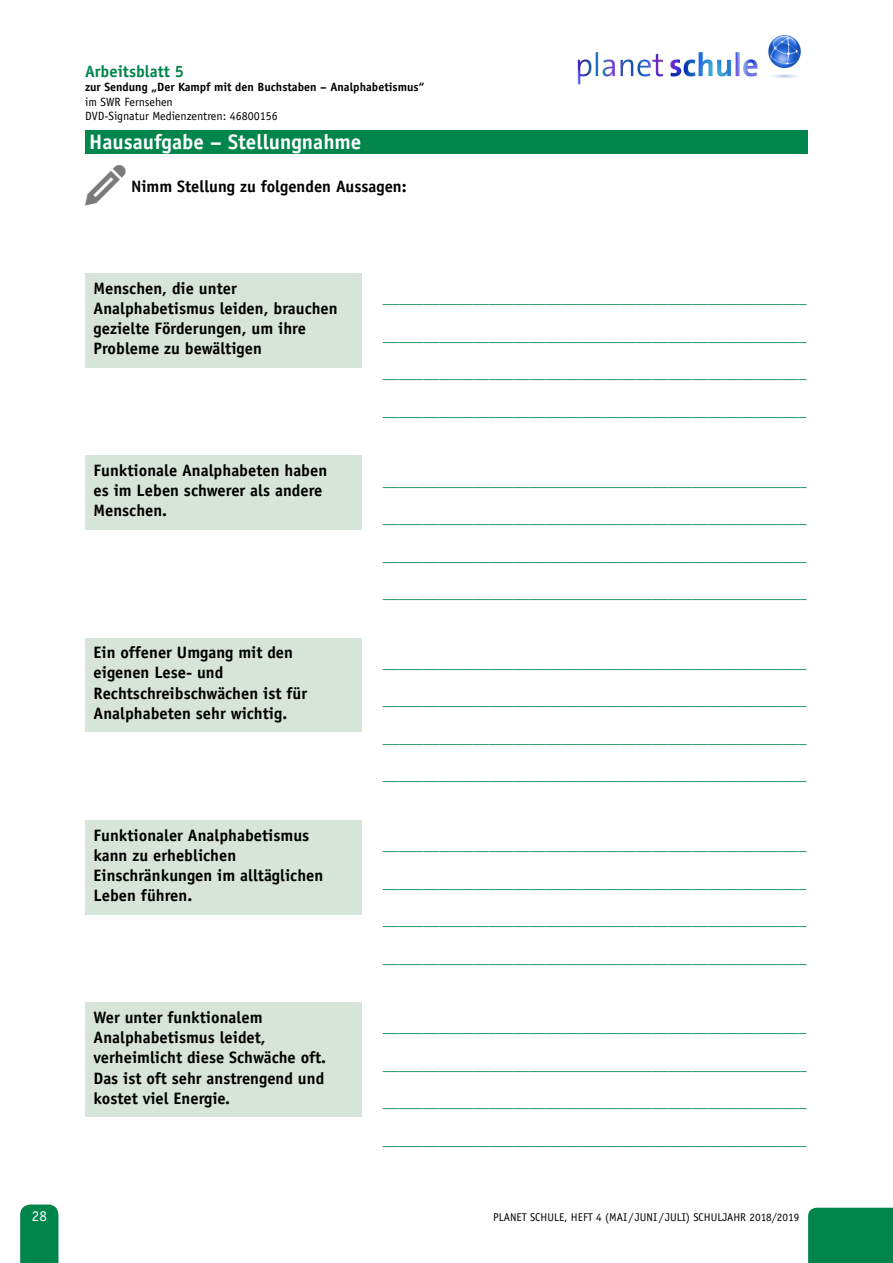
<style>
.page{position:relative;width:893px;height:1263px;background:#fff}
.page>*{position:absolute;margin:0;border:0;box-sizing:border-box;transform-origin:0 0}
.t1{font:700 21px "Officina Sans Std";color:#fff}
.t2{font:16.5px "Officina Sans Std";color:#00854b}
.t3{font:700 16.5px/20.2px "Officina Sans Std";color:#000}
.t4{font:700 16.5px "Officina Sans Std";color:#00854b}
.t5{font:15px "Officina Sans Std";color:#fff}
.t6{font:700 12px "Officina Sans Std";color:#000}
.t7{font:12px/14.4px "Officina Sans Std";color:#000}
.t8{font:11.25px "Officina Sans Std";color:#000}
</style>
<div class="page">
<div style="left:20px;top:1204px;width:38px;height:59px;background:#00854b"></div>
<div style="left:808px;top:1208px;width:85px;height:55px;background:#00854b"></div>
<div style="left:85px;top:273px;width:276px;height:34px;background:#d6e4d9"></div>
<div style="left:85px;top:293px;width:276px;height:34px;background:#d6e4d9"></div>
<div style="left:85px;top:314px;width:276px;height:33px;background:#d6e4d9"></div>
<div style="left:85px;top:334px;width:276px;height:33px;background:#d6e4d9"></div>
<div style="left:85px;top:455px;width:276px;height:34px;background:#d6e4d9"></div>
<div style="left:85px;top:476px;width:276px;height:33px;background:#d6e4d9"></div>
<div style="left:85px;top:496px;width:276px;height:33px;background:#d6e4d9"></div>
<div style="left:85px;top:638px;width:276px;height:33px;background:#d6e4d9"></div>
<div style="left:85px;top:658px;width:276px;height:33px;background:#d6e4d9"></div>
<div style="left:85px;top:678px;width:276px;height:34px;background:#d6e4d9"></div>
<div style="left:85px;top:698px;width:276px;height:34px;background:#d6e4d9"></div>
<div style="left:85px;top:820px;width:276px;height:33px;background:#d6e4d9"></div>
<div style="left:85px;top:840px;width:276px;height:34px;background:#d6e4d9"></div>
<div style="left:85px;top:860px;width:276px;height:34px;background:#d6e4d9"></div>
<div style="left:85px;top:881px;width:276px;height:33px;background:#d6e4d9"></div>
<div style="left:85px;top:1002px;width:276px;height:34px;background:#d6e4d9"></div>
<div style="left:85px;top:1022px;width:276px;height:34px;background:#d6e4d9"></div>
<div style="left:85px;top:1043px;width:276px;height:33px;background:#d6e4d9"></div>
<div style="left:85px;top:1063px;width:276px;height:33px;background:#d6e4d9"></div>
<div style="left:85px;top:1083px;width:276px;height:34px;background:#d6e4d9"></div>
<div style="left:85px;top:130px;width:723px;height:23px;background:#00854b"></div>
<img style="left:577px;top:35px;width:224px;height:50px">
<p class="t4" style="left:85px;top:61px;width:100px">Arbeitsblatt 5</p>
<p class="t6" style="left:85px;top:80px;width:341px">zur Sendung „Der Kampf mit den Buchstaben – Analphabetismus“</p>
<p class="t7" style="left:85px;top:94px;width:194px">im SWR Fernsehen<br>DVD-Signatur Medienzentren: 46800156</p>
<p class="t1" style="left:89px;top:129px;width:274px">Hausaufgabe – Stellungnahme</p>
<p class="t3" style="left:131px;top:177px;width:277px">Nimm Stellung zu folgenden Aussagen:</p>
<p class="t3" style="left:94px;top:278px;width:246px">Menschen, die unter<br>Analphabetismus leiden, brauchen gezielte Förderungen, um ihre<br>Probleme zu bewältigen</p>
<p class="t3" style="left:94px;top:460px;width:235px">Funktionale Analphabeten haben es im Leben schwerer als andere<br>Menschen.</p>
<p class="t3" style="left:94px;top:642px;width:215px">Ein offener Umgang mit den eigenen Lese- und<br>Rechtschreibschwächen ist für<br>Analphabeten sehr wichtig.</p>
<p class="t3" style="left:94px;top:824px;width:231px">Funktionaler Analphabetismus kann zu erheblichen<br>Einschränkungen im alltäglichen<br>Leben führen.</p>
<p class="t3" style="left:94px;top:1007px;width:234px">Wer unter funktionalem<br>Analphabetismus leidet, verheimlicht diese Schwäche oft.<br>Das ist oft sehr anstrengend und kostet viel Energie.</p>
<p class="t2" style="left:383px;top:288px;width:425px">____________________________________________________</p>
<p class="t2" style="left:383px;top:325px;width:425px">____________________________________________________</p>
<p class="t2" style="left:383px;top:363px;width:425px">____________________________________________________</p>
<p class="t2" style="left:383px;top:400px;width:425px">____________________________________________________</p>
<p class="t2" style="left:383px;top:470px;width:425px">____________________________________________________</p>
<p class="t2" style="left:383px;top:508px;width:425px">____________________________________________________</p>
<p class="t2" style="left:383px;top:545px;width:425px">____________________________________________________</p>
<p class="t2" style="left:383px;top:583px;width:425px">____________________________________________________</p>
<p class="t2" style="left:383px;top:652px;width:425px">____________________________________________________</p>
<p class="t2" style="left:383px;top:690px;width:425px">____________________________________________________</p>
<p class="t2" style="left:383px;top:728px;width:425px">____________________________________________________</p>
<p class="t2" style="left:383px;top:765px;width:425px">____________________________________________________</p>
<p class="t2" style="left:383px;top:835px;width:425px">____________________________________________________</p>
<p class="t2" style="left:383px;top:872px;width:425px">____________________________________________________</p>
<p class="t2" style="left:383px;top:910px;width:425px">____________________________________________________</p>
<p class="t2" style="left:383px;top:947px;width:425px">____________________________________________________</p>
<p class="t2" style="left:383px;top:1017px;width:425px">____________________________________________________</p>
<p class="t2" style="left:383px;top:1055px;width:425px">____________________________________________________</p>
<p class="t2" style="left:383px;top:1092px;width:425px">____________________________________________________</p>
<p class="t2" style="left:383px;top:1130px;width:425px">____________________________________________________</p>
<p class="t5" style="left:32px;top:1207px;width:16px">28</p>
<p class="t8" style="left:493px;top:1211px;width:308px">PLANET SCHULE, HEFT 4 (MAI / JUNI / JULI) SCHULJAHR 2018/2019</p>
</div>
